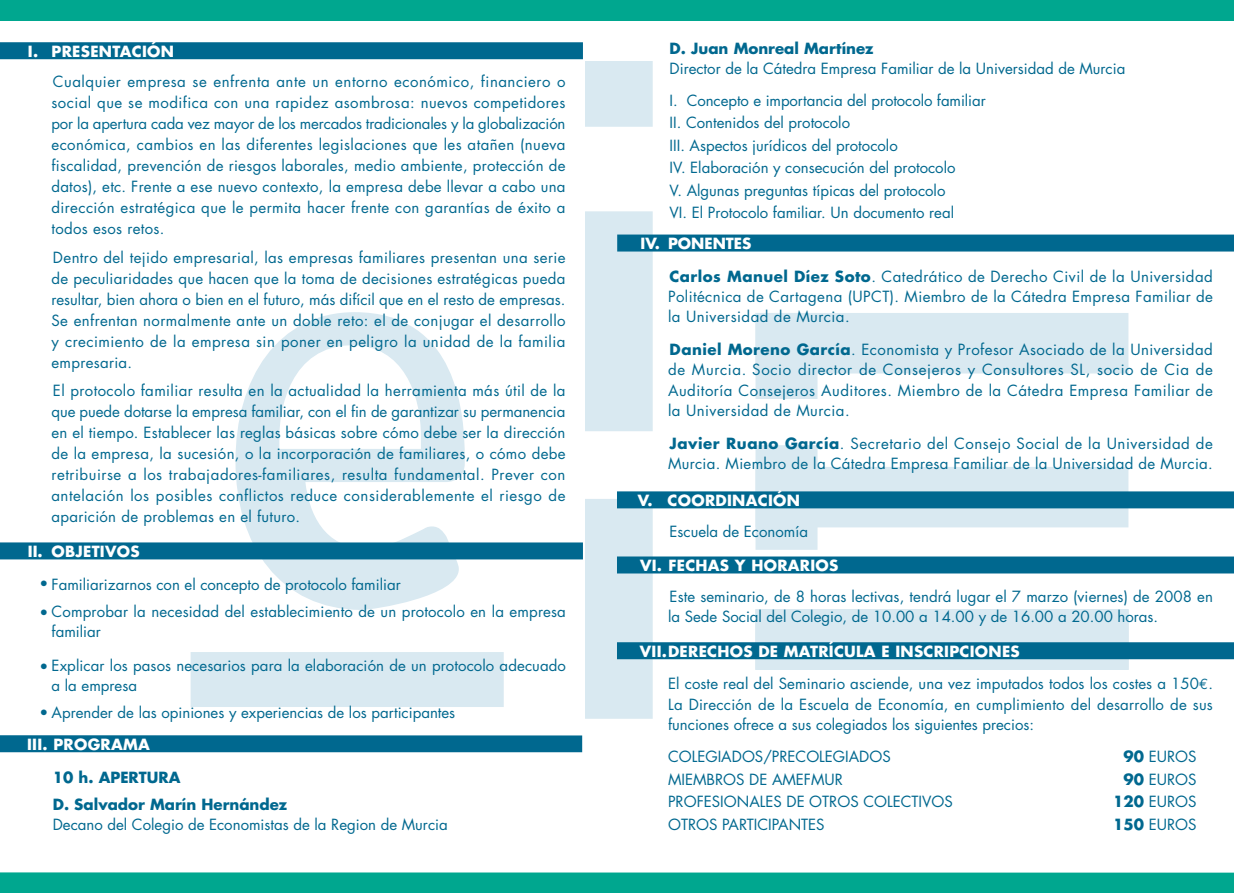
<style>
.page{position:relative;width:1234px;height:893px;background:#fff}
.page>*{position:absolute;margin:0;border:0;box-sizing:border-box;transform-origin:0 0}
.t1{font:15px/21px "Futura";color:#00688f;text-align:justify}
.t2{font:15px/20.2px "Futura";letter-spacing:.02em;color:#00688f}
.t3{font:700 15px "Futura";letter-spacing:.02em;color:#fff}
.t4{font:15px/20.2px "Futura";letter-spacing:.025em;color:#00688f}
.t5{font:15px/32.4px "Futura";letter-spacing:.03em;color:#00688f}
.t6{font:700 15px/27px "Futura";color:#00688f}
.s1{font-weight:700;color:#fff}
.s2{font-weight:700}
.s3{font-family:"Euro Mono"}
</style>
<div class="page">
<div style="left:0;top:872px;width:1233px;height:21px;background:#00a78f"></div>
<div style="left:0;top:0;width:1233px;height:21px;background:#00a78f"></div>
<svg style="left:235px;top:312px;width:229px;height:298px;fill:#d9e9f1"></svg>
<div style="left:190px;top:652px;width:313px;height:55px;background:#d9e9f1"></div>
<div style="left:755px;top:313px;width:373px;height:60px;background:#d9e9f1"></div>
<div style="left:755px;top:467px;width:373px;height:60px;background:#d9e9f1"></div>
<div style="left:755px;top:313px;width:62px;height:86px;background:#d9e9f1"></div>
<div style="left:755px;top:445px;width:62px;height:105px;background:#d9e9f1"></div>
<div style="left:755px;top:609px;width:373px;height:61px;background:#d9e9f1"></div>
<div style="left:585px;top:61px;width:67px;height:66px;background:#d9e9f1"></div>
<div style="left:585px;top:211px;width:67px;height:220px;background:#d9e9f1"></div>
<div style="left:585px;top:499px;width:67px;height:220px;background:#d9e9f1"></div>
<div style="left:0;top:42px;width:583px;height:17px;background:#00688f"></div>
<div style="left:0;top:542px;width:583px;height:17px;background:#00688f"></div>
<div style="left:0;top:735px;width:582px;height:17px;background:#00688f"></div>
<div style="left:617px;top:235px;width:616px;height:17px;background:#00688f"></div>
<div style="left:617px;top:642px;width:616px;height:17px;background:#00688f"></div>
<div style="left:617px;top:491px;width:616px;height:17px;background:#00688f"></div>
<div style="left:617px;top:556px;width:616px;height:17px;background:#00688f"></div>
<p class="t3" style="left:28px;top:44px;width:147px">I. PRESENTACIÓN</p>
<p class="t1" style="left:51px;top:72px;width:515px">Cualquier empresa se enfrenta ante un entorno económico, financiero o social que se modifica con una rapidez asombrosa: nuevos competidores por la apertura cada vez mayor de los mercados tradicionales y la globalización económica, cambios en las diferentes legislaciones que les atañen (nueva fiscalidad, prevención de riesgos laborales, medio ambiente, protección de datos), etc. Frente a ese nuevo contexto, la empresa debe llevar a cabo una dirección estratégica que le permita hacer frente con garantías de éxito a todos esos retos.</p>
<p class="t1" style="left:51px;top:248px;width:515px">Dentro del tejido empresarial, las empresas familiares presentan una serie de peculiaridades que hacen que la toma de decisiones estratégicas pueda resultar, bien ahora o bien en el futuro, más difícil que en el resto de empresas.<br>Se enfrentan normalmente ante un doble reto: el de conjugar el desarrollo y crecimiento de la empresa sin poner en peligro la unidad de la familia empresaria.</p>
<p class="t1" style="left:51px;top:381px;width:515px">El protocolo familiar resulta en la actualidad la herramienta más útil de la que puede dotarse la empresa familiar, con el fin de garantizar su permanencia en el tiempo. Establecer las reglas básicas sobre cómo debe ser la dirección de la empresa, la sucesión, o la incorporación de familiares, o cómo debe retribuirse a los trabajadores-familiares, resulta fundamental. Prever con antelación los posibles conflictos reduce considerablemente el riesgo de aparición de problemas en el futuro.</p>
<p class="t3" style="left:28px;top:545px;width:113px">II. OBJETIVOS</p>
<p class="t1" style="left:40px;top:576px;width:362px">• Familiarizarnos con el concepto de protocolo familiar</p>
<p class="t1" style="left:52px;top:603px;width:515px;line-height:19.5px;text-indent:-12px">• Comprobar la necesidad del establecimiento de un protocolo en la empresa familiar</p>
<p class="t1" style="left:52px;top:657px;width:515px;line-height:19.5px;text-indent:-12px">• Explicar los pasos necesarios para la elaboración de un protocolo adecuado a la empresa</p>
<p class="t1" style="left:40px;top:703px;width:417px">• Aprender de las opiniones y experiencias de los participantes</p>
<p class="t3" style="left:27px;top:737px;width:124px">III. PROGRAMA</p>
<p class="t6" style="left:53px;top:765px;width:236px">10 h. APERTURA<br>D. Salvador Marín Hernández</p>
<p class="t1" style="left:53px;top:815px;width:396px">Decano del Colegio de Economistas de la Region de Murcia</p>
<p class="t6" style="left:669px;top:36px;width:205px">D. Juan Monreal Martínez</p>
<p class="t1" style="left:669px;top:59px;width:457px">Director de la Cátedra Empresa Familiar de la Universidad de Murcia</p>
<p class="t1" style="left:669px;top:90px;width:317px;line-height:22.5px;text-align:left">I. Concepto e importancia del protocolo familiar II. Contenidos del protocolo<br>III. Aspectos jurídicos del protocolo<br>IV. Elaboración y consecución del protocolo<br>V. Algunas preguntas típicas del protocolo<br>VI. El Protocolo familiar. Un documento real</p>
<p class="t5" style="left:669px;top:229px;width:544px;text-indent:-29px"><span class="s1">IV. PONENTES<br></span><span class="s2">Carlos Manuel Díez Soto</span>. Catedrático de Derecho Civil de la Universidad</p>
<p class="t4" style="left:668px;top:288px;width:546px">Politécnica de Cartagena (UPCT). Miembro de la Cátedra Empresa Familiar de la Universidad de Murcia.</p>
<p class="t1" style="left:668px;top:341px;width:546px;line-height:20.2px"><span class="s2">Daniel Moreno García</span>. Economista y Profesor Asociado de la Universidad de Murcia. Socio director de Consejeros y Consultores SL, socio de Cia de Auditoría Consejeros Auditores. Miembro de la Cátedra Empresa Familiar de la Universidad de Murcia.</p>
<p class="t2" style="left:668px;top:435px;width:546px"><span class="s2">Javier Ruano García</span>. Secretario del Consejo Social de la Universidad de<br>Murcia. Miembro de la Cátedra Empresa Familiar de la Universidad de Murcia.</p>
<p class="t3" style="left:638px;top:494px;width:163px">V. COORDINACIÓN</p>
<p class="t1" style="left:669px;top:522px;width:140px">Escuela de Economía</p>
<p class="t3" style="left:640px;top:559px;width:200px">VI. FECHAS Y HORARIOS</p>
<p class="t1" style="left:668px;top:587px;width:546px;line-height:20.2px">Este seminario, de 8 horas lectivas, tendrá lugar el 7 marzo (viernes) de 2008 en la Sede Social del Colegio, de 10.00 a 14.00 y de 16.00 a 20.00 horas.</p>
<p class="t3" style="left:639px;top:644px;width:381px">VII.DERECHOS DE MATRÍCULA E INSCRIPCIONES</p>
<p class="t1" style="left:668px;top:675px;width:546px;line-height:20.2px">El coste real del Seminario asciende, una vez imputados todos los costes a 150<span class="s3">€</span>.<br>La Dirección de la Escuela de Economía, en cumplimiento del desarrollo de sus funciones ofrece a sus colegiados los siguientes precios:</p>
<p class="t1" style="left:668px;top:747px;width:224px">COLEGIADOS/PRECOLEGIADOS</p>
<p class="t1" style="left:1123px;top:747px;width:74px"><span class="s2">90</span> EUROS</p>
<p class="t1" style="left:668px;top:770px;width:176px">MIEMBROS DE AMEFMUR</p>
<p class="t1" style="left:1123px;top:770px;width:74px"><span class="s2">90</span> EUROS</p>
<p class="t1" style="left:668px;top:792px;width:286px">PROFESIONALES DE OTROS COLECTIVOS</p>
<p class="t1" style="left:1112px;top:792px;width:85px"><span class="s2">120</span> EUROS</p>
<p class="t1" style="left:668px;top:815px;width:158px">OTROS PARTICIPANTES</p>
<p class="t1" style="left:1112px;top:815px;width:85px"><span class="s2">150</span> EUROS</p>
</div>
